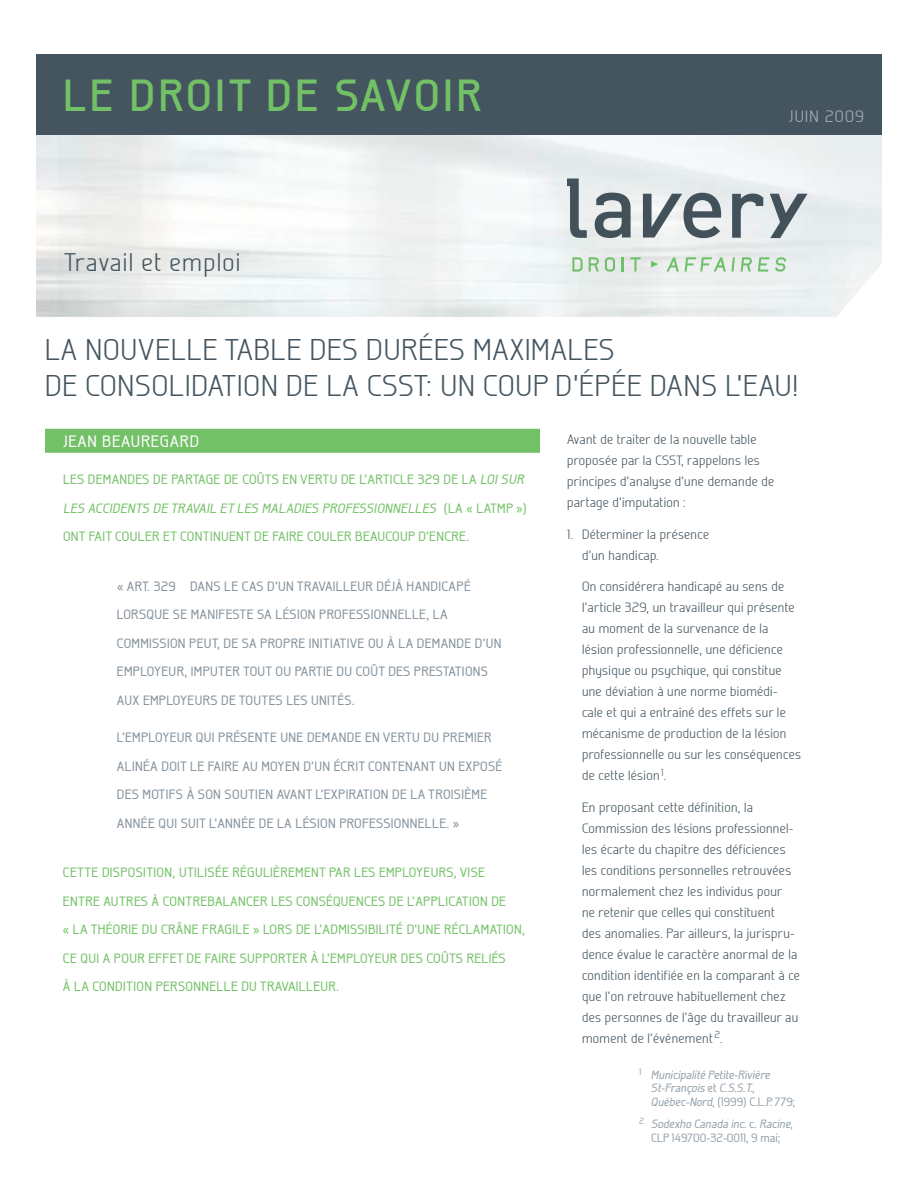
<style>
.page{position:relative;width:918px;height:1188px;background:#fff}
.page>*{position:absolute;margin:0;border:0;box-sizing:border-box;transform-origin:0 0}
.t1{font:700 45px "Galette";letter-spacing:.075em;color:#73c167}
.t2{font:300 30px/36px "Galette";letter-spacing:.03em;color:#455560}
.t3{font:300 25.5px "Galette";letter-spacing:.05em;color:#455560}
.t4{font:500 16.5px "Galette";letter-spacing:.05em;color:#fff}
.t5{font:300 16.5px "Galette";letter-spacing:.075em;color:#a8b3bc}
.t6{font:300 13.5px/21px "Galette";letter-spacing:.025em;color:#455560}
.t7{font:500 13.5px/28.5px "Galette";letter-spacing:.025em;color:#73c167}
.t8{font:500 13.5px/28.5px "Galette";letter-spacing:.025em;color:#84929d}
.t9{font:italic 500 12px/13.5px "Galette";color:#95a2ac}
.t10{font:500 12px/13.5px "Galette";color:#95a2ac;text-align:center}
.s1{font-style:italic}
.s2{font-style:normal}
</style>
<div class="page">
<img style="left:36px;top:135px;width:846px;height:182px">
<div style="left:36px;top:54px;width:846px;height:81px;background:#455560"></div>
<div style="left:45px;top:429px;width:495px;height:24px;background:#73c167"></div>
<svg style="left:595px;top:193px;width:36px;height:45px"></svg>
<svg style="left:567px;top:178px;width:20px;height:60px"></svg>
<svg style="left:643px;top:193px;width:78px;height:45px"></svg>
<svg style="left:732px;top:194px;width:31px;height:44px"></svg>
<svg style="left:770px;top:194px;width:38px;height:44px"></svg>
<svg style="left:572px;top:257px;width:11px;height:15px"></svg>
<svg style="left:589px;top:257px;width:10px;height:15px"></svg>
<svg style="left:605px;top:257px;width:10px;height:15px"></svg>
<svg style="left:622px;top:257px;width:2px;height:15px"></svg>
<svg style="left:630px;top:257px;width:11px;height:15px"></svg>
<svg style="left:667px;top:257px;width:12px;height:15px"></svg>
<svg style="left:685px;top:257px;width:50px;height:15px"></svg>
<svg style="left:741px;top:257px;width:11px;height:15px"></svg>
<svg style="left:758px;top:257px;width:11px;height:15px"></svg>
<svg style="left:775px;top:257px;width:11px;height:15px"></svg>
<svg style="left:651px;top:261px;width:7px;height:7px"></svg>
<h1 class="t1" style="left:63px;top:67px;width:420px">LE DROIT DE SAVOIR</h1>
<h3 class="t3" style="left:64px;top:247px;width:178px">Travail et emploi</h3>
<p class="t5" style="left:789px;top:106px;width:76px">JUIn 2009</p>
<h2 class="t2" style="left:45px;top:331px;width:755px">LA NOUVELLE TABLE DES DURÉES MAXIMALES<br>DE CONSOLIDATION DE LA CSST: UN COUP D’ÉPÉE DANS L’EAU!</h2>
<p class="t4" style="left:63px;top:431px;width:137px">JEAN BEAUREGARD</p>
<p class="t7" style="left:63px;top:465px;width:462px">LES DEMANDES DE PARTAGE DE COÛTS EN VERTU DE L’ARTICLE 329 DE LA <span class="s1">LOI SUR<br>L ES ACCIDENTS DE TRAVAIL ET L ES MALADIES PROFESSIONNELL ES</span> (L A « LATMP</p>
<p class="t6" style="left:567px;top:429px;width:209px">Avant de traiter de la nouvelle table proposée par la CSST, rappelons les principes d’analyse d’une demande de partage d’imputation :</p>
<p class="t6" style="left:582px;top:524px;width:129px;text-indent:-15px">1. Déterminer la présence d’un handicap.</p>
<p class="t6" style="left:582px;top:576px;width:221px">On considérera handicapé au sens de l’article 329, un travailleur qui présente au moment de la survenance de la lésion professionnelle, une déficience physique ou psychique, qui constitue une déviation à une norme biomédi&shy;cale et qui a entraîné des effets sur le mécanisme de production de la lésion professionnelle ou sur les conséquences de cette lésion <sup>1</sup>.</p>
<p class="t6" style="left:582px;top:797px;width:220px">En proposant cette définition, la Commission des lésions professionnel&shy;les écarte du chapitre des déficiences les conditions personnelles retrouvées normalement chez les individus pour<br>ne retenir que celles qui constituent<br>des anomalies. Par ailleurs, la jurispru&shy;dence évalue le caractère anormal de la condition identifiée en la comparant à ce que l’on retrouve habituellement chez des personnes de l’âge du travailleur au moment de l’événement <sup>2</sup>.</p>
<p class="t9" style="left:651px;top:1068px;width:146px;text-indent:-12px"><sup>1</sup> MUNICIPALITÉ PETITE-RIVIÈRE<br>ST-FRANÇOIS <span class="s2">ET</span> C.S.S.T.,<br>QUÉBEC-NORD<span class="s2">, (1999) C.L.P. 779;</span></p>
<p class="t10" style="left:639px;top:1117px;width:156px"><sup>2</sup> <span class="s1">SODEXHO CANADA INC.</span> C. <span class="s1">RACINE</span>,<br>CLP 149700-32-0011, 9 MAI;</p>
<p class="t7" style="left:516px;top:494px;width:12px">»)</p>
<p class="t7" style="left:63px;top:522px;width:408px">ONT FAIT COULER ET CONTINUENT DE FAIRE COULER BEAUCOUP D’ENCRE.</p>
<p class="t8" style="left:117px;top:572px;width:386px">« ART. 329 DANS LE CAS D’UN TRAVAILLEUR DÉJÀ HANDICAPÉ LORSQUE SE MANIFESTE SA LÉSION PROFESSIONNELLE, LA COMMISSION PEUT, DE SA PROPRE INITIATIVE OU À LA DEMANDE D’UN EMPLOYEUR, IMPUTER TOUT OU PARTIE DU COÛT DES PRESTATIONS AUX EMPLOYEURS DE TOUTES LES UNITÉS.</p>
<p class="t8" style="left:117px;top:723px;width:387px">L’EMPLOYEUR QUI PRÉSENTE UNE DEMANDE EN VERTU DU PREMIER ALINÉA DOIT LE FAIRE AU MOYEN D’UN ÉCRIT CONTENANT UN EXPOSÉ DES MOTIFS À SON SOUTIEN AVANT L’EXPIRATION DE LA TROISIÈME ANNÉE QUI SUIT L’ANNÉE DE LA LÉSION PROFESSIONNELLE. »</p>
<p class="t7" style="left:63px;top:858px;width:464px">CETTE DISPOSITION, UTILISÉE RÉGULIÈREMENT PAR LES EMPLOYEURS, VISE ENTRE AUTRES À CONTREBALANCER LES CONSÉQUENCES DE L’APPLICATION DE<br>« LA THÉORIE DU CRÂNE FRAGILE » LORS DE L’ADMISSIBILITÉ D’UNE RÉCLAMATION, CE QUI A POUR EFFET DE FAIRE SUPPORTER À L’EMPLOYEUR DES COÛTS RELIÉS<br>À LA CONDITION PERSONNELLE DU TRAVAILLEUR.</p>
</div>
